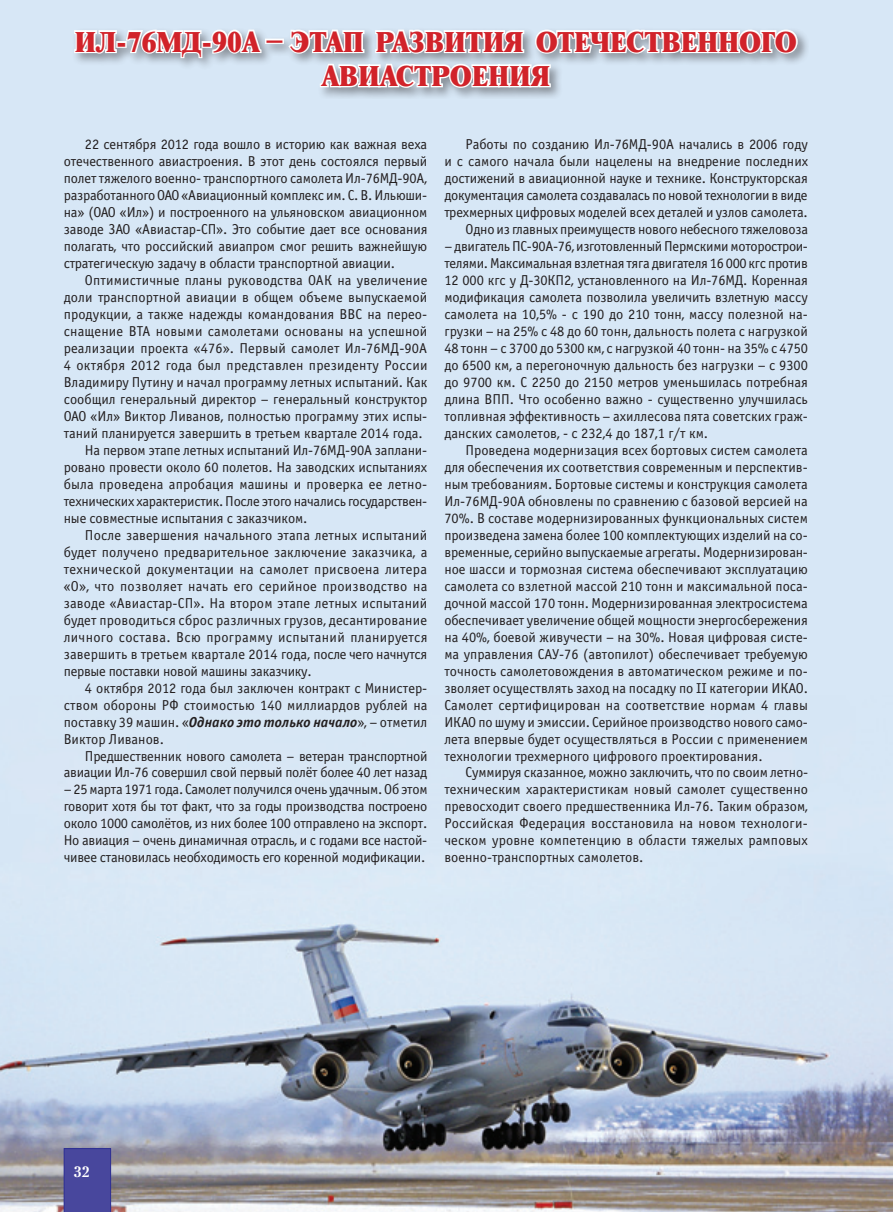
<style>
.page{position:relative;width:893px;height:1212px;background:#d7e7f6}
.page>*{position:absolute;margin:0;border:0;box-sizing:border-box;transform-origin:0 0}
.zegolovok{font:28.5px/34.2px "Newton XC";color:#d1232a;text-align:center;scale:.9 1}
.t1{font:700 15px "Petersburg C";color:#fff}
.t2{font:14.4px/17px "Officina Sans C";letter-spacing:-.01em;color:#231f20;text-align:justify}
.s1{font-weight:700;font-style:italic}
</style>
<div class="page">
<img style="left:0;top:923px;width:893px;height:289px">
<div style="left:70px;top:25px;width:739px;height:74px;background:#231f20;opacity:.45"></div>
<svg style="left:73px;top:29px;width:45px;height:27px"></svg>
<div style="left:116px;top:41px;width:11px;height:7px;border:3px solid #fff"></div>
<svg style="left:124px;top:28px;width:80px;height:32px;background:#d7dde3"></svg>
<div style="left:202px;top:41px;width:10px;height:7px;border:3px solid #fff"></div>
<svg style="left:210px;top:27px;width:53px;height:28px"></svg>
<div style="left:265px;top:39px;width:19px;height:5px;border:3px solid #fff"></div>
<svg style="left:286px;top:27px;width:80px;height:28px"></svg>
<svg style="left:374px;top:27px;width:152px;height:28px"></svg>
<svg style="left:534px;top:28px;width:265px;height:27px;background:#dadfe4"></svg>
<svg style="left:318px;top:62px;width:234px;height:27px;background:#dbe0e5"></svg>
<svg style="left:54px;top:1148px;width:57px;height:64px;background:#55539c"></svg>
<p class="zegolovok" style="left:75px;top:25px;width:804px">ИЛ-76МД-90А – ЭТАП РАЗВИТИЯ ОТЕЧЕСТВЕННОГО<br>АВИАСТРОЕНИЯ</p>
<p class="t2" style="left:64px;top:136px;width:365px;text-indent:21px">22 сентября 2012 года вошло в историю как важная веха отечественного авиастроения. В этот день состоялся первый полет тяжелого военно- транспортного самолета Ил-76МД-90А, разработанного ОАО «Авиационный комплекс им. С. В. Ильюши&shy;на» (ОАО «Ил») и построенного на ульяновском авиационном заводе ЗАО «Авиастар-СП». Это событие дает все основания полагать, что российский авиапром смог решить важнейшую стратегическую задачу в области транспортной авиации.</p>
<p class="t2" style="left:64px;top:272px;width:365px;text-indent:21px">Оптимистичные планы руководства ОАК на увеличение доли транспортной авиации в общем объеме выпускаемой продукции, а также надежды командования ВВС на перео&shy;снащение ВТА новыми самолетами основаны на успешной реализации проекта «476». Первый самолет Ил-76МД-90А 4 октября 2012 года был представлен президенту России Владимиру Путину и начал программу летных испытаний. Как сообщил генеральный директор – генеральный конструктор ОАО «Ил» Виктор Ливанов, полностью программу этих испы&shy;таний планируется завершить в третьем квартале 2014 года.</p>
<p class="t2" style="left:64px;top:442px;width:365px;text-indent:21px">На первом этапе летных испытаний Ил-76МД-90А заплани&shy;ровано провести около 60 полетов. На заводских испытаниях была проведена апробация машины и проверка ее летно&shy;технических характеристик. После этого начались государствен&shy;ные совместные испытания с заказчиком.</p>
<p class="t2" style="left:64px;top:527px;width:365px;text-indent:21px">После завершения начального этапа летных испытаний будет получено предварительное заключение заказчика, а технической документации на самолет присвоена литера «О», что позволяет начать его серийное производство на заводе «Авиастар-СП». На втором этапе летных испытаний будет проводиться сброс различных грузов, десантирование личного состава. Всю программу испытаний планируется завершить в третьем квартале 2014 года, после чего начнутся первые поставки новой машины заказчику.</p>
<p class="t2" style="left:64px;top:679px;width:365px;text-indent:21px">4 октября 2012 года был заключен контракт с Министер&shy;ством обороны РФ стоимостью 140 миллиардов рублей на поставку 39 машин. «<span class="s1">Однако это только начало</span>», – отметил Виктор Ливанов.</p>
<p class="t2" style="left:64px;top:747px;width:365px;text-align:right">Предшественник нового самолета – ветеран транспортной авиации Ил-76 совершил свой первый полёт более 40 лет назад</p>
<p class="t2" style="left:64px;top:781px;width:365px">– 25 марта 1971 года. Самолет получился очень удачным. Об этом говорит хотя бы тот факт, что за годы производства построено около 1000 самолётов, из них более 100 отправлено на экспорт.<br>Но авиация – очень динамичная отрасль, и с годами все настой&shy;чивее становилась необходимость его коренной модификации.</p>
<p class="t2" style="left:444px;top:136px;width:365px;text-indent:21px">Работы по созданию Ил-76МД-90А начались в 2006 году и с самого начала были нацелены на внедрение последних достижений в авиационной науке и технике. Конструкторская документация самолета создавалась по новой технологии в виде трехмерных цифровых моделей всех деталей и узлов самолета.</p>
<p class="t2" style="left:466px;top:221px;width:344px">Одно из главных преимуществ нового небесного тяжеловоза</p>
<p class="t2" style="left:444px;top:238px;width:365px">– двигатель ПС-90А-76, изготовленный Пермскими моторострои&shy;телями. Максимальная взлетная тяга двигателя 16 000 кгс против 12 000 кгс у Д-30КП2, установленного на Ил-76МД. Коренная модификация самолета позволила увеличить взлетную массу самолета на 10,5% - с 190 до 210 тонн, массу полезной на&shy;грузки – на 25% с 48 до 60 тонн, дальность полета с нагрузкой 48 тонн – с 3700 до 5300 км, с нагрузкой 40 тонн- на 35% с 4750 до 6500 км, а перегоночную дальность без нагрузки – с 9300 до 9700 км. С 2250 до 2150 метров уменьшилась потребная длина ВПП. Что особенно важно - существенно улучшилась топливная эффективность – ахиллесова пята советских граж&shy;данских самолетов, - с 232,4 до 187,1 г/т км.</p>
<p class="t2" style="left:444px;top:442px;width:365px;text-indent:21px">Проведена модернизация всех бортовых систем самолета для обеспечения их соответствия современным и перспектив&shy;ным требованиям. Бортовые системы и конструкция самолета Ил-76МД-90А обновлены по сравнению с базовой версией на 70%. В составе модернизированных функциональных систем произведена замена более 100 комплектующих изделий на со&shy;временные, серийно выпускаемые агрегаты. Модернизирован&shy;ное шасси и тормозная система обеспечивают эксплуатацию самолета со взлетной массой 210 тонн и максимальной поса&shy;дочной массой 170 тонн. Модернизированная электросистема обеспечивает увеличение общей мощности энергосбережения на 40%, боевой живучести – на 30%. Новая цифровая систе&shy;ма управления САУ-76 (автопилот) обеспечивает требуемую точность самолетовождения в автоматическом режиме и по&shy;зволяет осуществлять заход на посадку по II категории ИКАО.<br>Самолет сертифицирован на соответствие нормам 4 главы ИКАО по шуму и эмиссии. Серийное производство нового само&shy;лета впервые будет осуществляться в России с применением технологии трехмерного цифрового проектирования.</p>
<p class="t2" style="left:444px;top:764px;width:365px;text-indent:21px">Суммируя сказанное, можно заключить, что по своим летно&shy;техническим характеристикам новый самолет существенно превосходит своего предшественника Ил-76. Таким образом, Российская Федерация восстановила на новом технологи&shy;ческом уровне компетенцию в области тяжелых рамповых военно-транспортных самолетов.</p>
<p class="t1" style="left:64px;top:1162px;width:17px">32</p>
<p class="t1" style="left:74px;top:1162px;width:17px">32</p>
</div>
